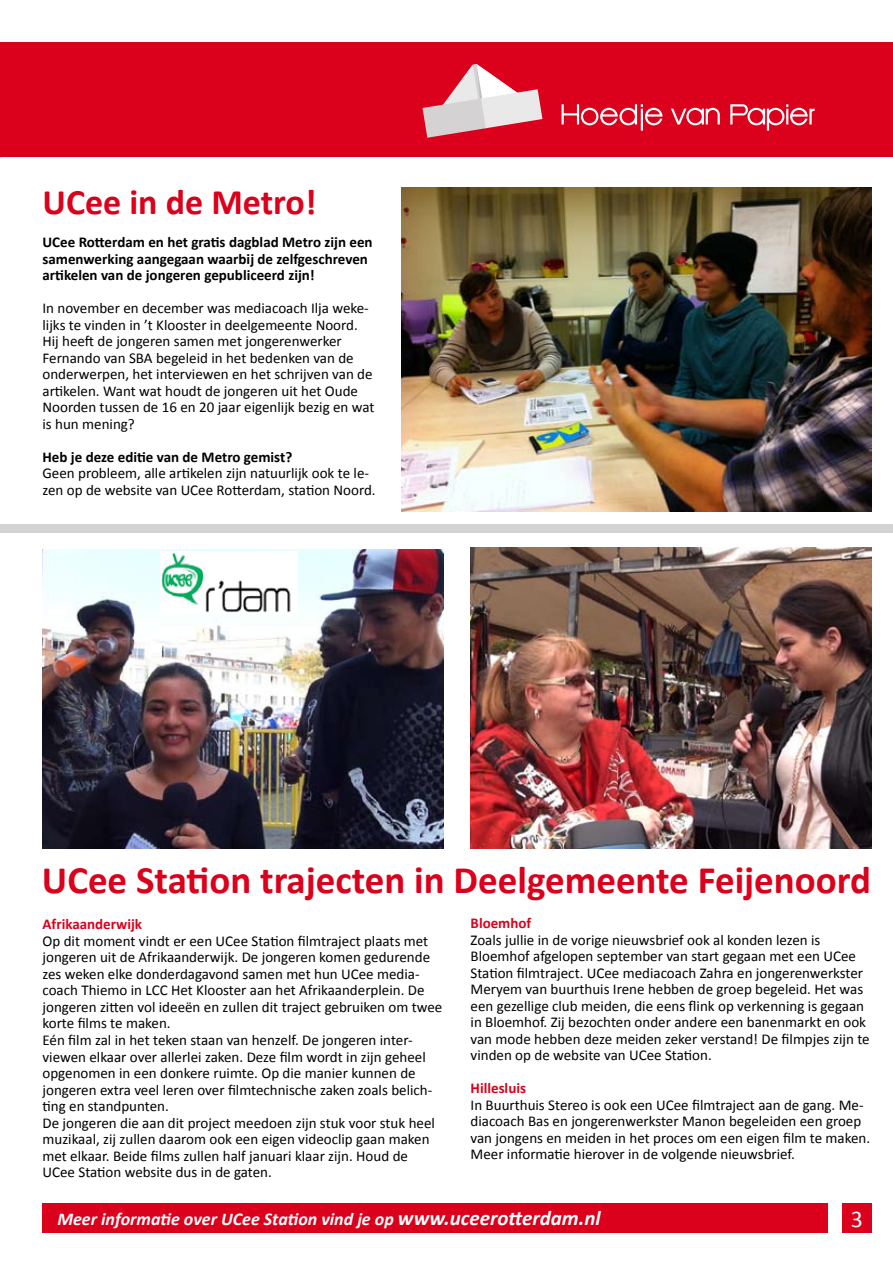
<style>
.page{position:relative;width:893px;height:1263px;background:#fff}
.page>*{position:absolute;margin:0;border:0;box-sizing:border-box;transform-origin:0 0}
.t1{font:700 39px "Calibri";color:#db001b}
.t2{font:700 36px "Calibri";color:#db001b}
.t3{font:24px "Calibri";color:#fff}
.t4{font:italic 700 18px "Calibri";color:#fff}
.t5{font:15px/16.5px "Calibri";color:#000}
.t6{font:700 15px/16.5px "Calibri";color:#000}
.t7{font:700 15px "Calibri";color:#db001b}
.s1{font-size:21px}
</style>
<div class="page">
<div style="left:0;top:43px;width:893px;height:114px;background:#db001b"></div>
<hr style="left:641px;top:109px;width:2px;height:22px;background:#fff">
<svg style="left:562px;top:104px;width:100px;height:21px"></svg>
<svg style="left:671px;top:108px;width:49px;height:17px"></svg>
<svg style="left:730px;top:104px;width:85px;height:27px"></svg>
<svg style="left:422px;top:64px;width:120px;height:74px"></svg>
<div style="left:842px;top:1203px;width:30px;height:30px;background:#db001b"></div>
<div style="left:43px;top:1203px;width:785px;height:30px;background:#db001b"></div>
<img style="left:43px;top:550px;width:401px;height:298px">
<img style="left:471px;top:547px;width:401px;height:301px">
<img style="left:401px;top:187px;width:471px;height:325px">
<div style="left:0;top:524px;width:893px;height:9px;background:#d4d2d3"></div>
<img style="left:161px;top:551px;width:137px;height:64px">
<h2 class="t2" style="left:43px;top:180px;width:276px">UCee in de Metro!</h2>
<p class="t6" style="left:43px;top:233px;width:332px">UCee Rotterdam en het gratis dagblad Metro zijn een samenwerking aangegaan waarbij de zelfgeschreven artikelen van de jongeren gepubliceerd zijn!</p>
<p class="t5" style="left:43px;top:299px;width:334px">In november en december was mediacoach Ilja weke&shy;lijks te vinden in ’t Klooster in deelgemeente Noord.<br>Hij heeft de jongeren samen met jongerenwerker Fernando van SBA begeleid in het bedenken van de onderwerpen, het interviewen en het schrijven van de artikelen. Want wat houdt de jongeren uit het Oude Noorden tussen de 16 en 20 jaar eigenlijk bezig en wat is hun mening?</p>
<p class="t6" style="left:43px;top:448px;width:251px">Heb je deze editie van de Metro gemist?</p>
<p class="t5" style="left:43px;top:464px;width:335px">Geen probleem, alle artikelen zijn natuurlijk ook te le&shy;zen op de website van UCee Rotterdam, station Noord.</p>
<h1 class="t1" style="left:42px;top:855px;width:831px">UCee Station trajecten in Deelgemeente Feijenoord</h1>
<p class="t7" style="left:43px;top:915px;width:101px">Afrikaanderwijk</p>
<p class="t5" style="left:43px;top:932px;width:401px">Op dit moment vindt er een UCee Station filmtraject plaats met jongeren uit de Afrikaanderwijk. De jongeren komen gedurende zes weken elke donderdagavond samen met hun UCee media&shy;coach Thiemo in LCC Het Klooster aan het Afrikaanderplein. De jongeren zitten vol ideeën en zullen dit traject gebruiken om twee korte films te maken.<br>Eén film zal in het teken staan van henzelf. De jongeren inter&shy;viewen elkaar over allerlei zaken. Deze film wordt in zijn geheel opgenomen in een donkere ruimte. Op die manier kunnen de jongeren extra veel leren over filmtechnische zaken zoals belich&shy;ting en standpunten.<br>De jongeren die aan dit project meedoen zijn stuk voor stuk heel muzikaal, zij zullen daarom ook een eigen videoclip gaan maken met elkaar. Beide films zullen half januari klaar zijn. Houd de UCee Station website dus in de gaten.</p>
<p class="t7" style="left:471px;top:914px;width:62px">Bloemhof</p>
<p class="t5" style="left:471px;top:931px;width:401px">Zoals jullie in de vorige nieuwsbrief ook al konden lezen is Bloemhof afgelopen september van start gegaan met een UCee Station filmtraject. UCee mediacoach Zahra en jongerenwerkster Meryem van buurthuis Irene hebben de groep begeleid. Het was een gezellige club meiden, die eens flink op verkenning is gegaan in Bloemhof. Zij bezochten onder andere een banenmarkt en ook van mode hebben deze meiden zeker verstand! De filmpjes zijn te vinden op de website van UCee Station.</p>
<p class="t7" style="left:471px;top:1079px;width:57px">Hillesluis</p>
<p class="t5" style="left:471px;top:1096px;width:401px">In Buurthuis Stereo is ook een UCee filmtraject aan de gang. Me&shy;diacoach Bas en jongerenwerkster Manon begeleiden een groep van jongens en meiden in het proces om een eigen film te maken.<br>Meer informatie hierover in de volgende nieuwsbrief.</p>
<p class="t4" style="left:57px;top:1207px;width:545px">Meer informatie over UCee Station vind je op <span class="s1">www.uceerotterdam.nl</span></p>
<h3 class="t3" style="left:851px;top:1204px;width:14px">3</h3>
</div>
